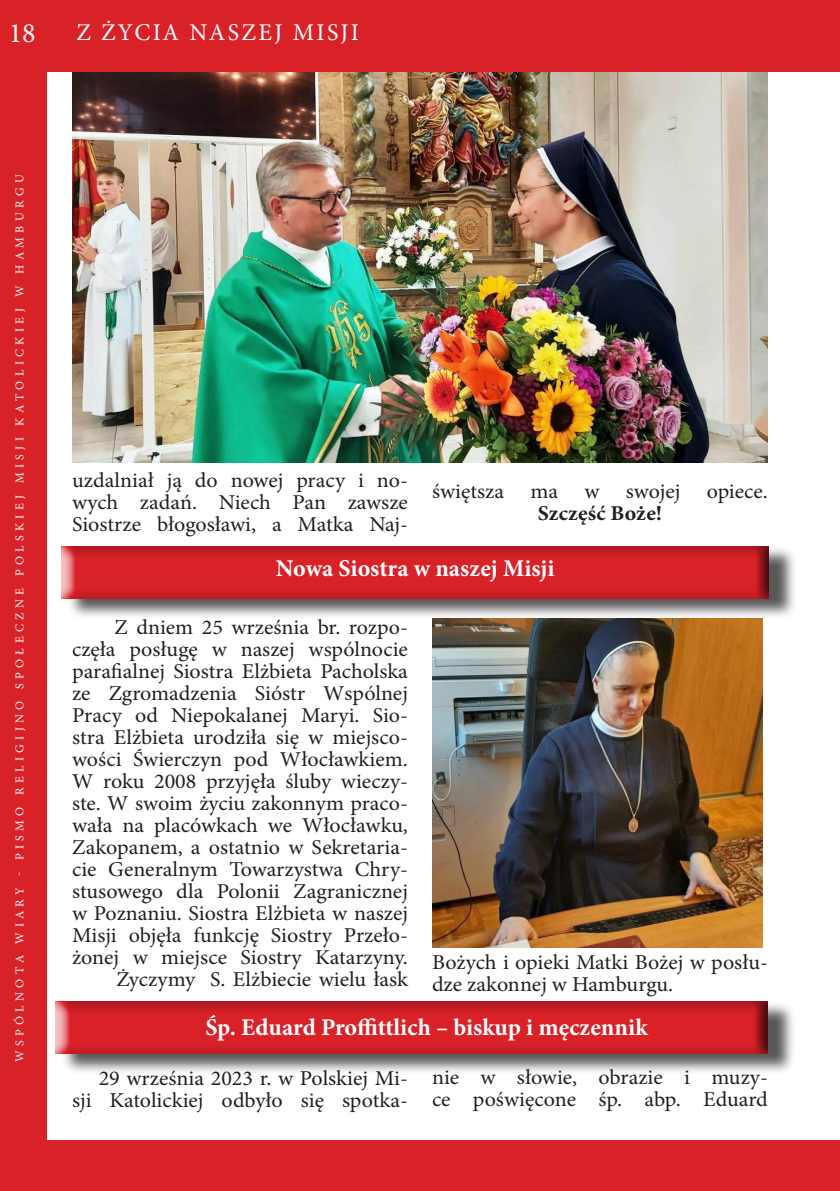
<style>
.page{position:relative;width:840px;height:1191px;background:#fff}
.page>*{position:absolute;margin:0;border:0;box-sizing:border-box;transform-origin:0 0}
.t1{font:28px "Minion Pro";color:#fff}
.t2{font:700 24px "Minion Pro";color:#fff}
.t3{font:24px "Minion Pro";letter-spacing:.1em;color:#fff}
.t4{font:21.2px/22px "Minion Pro";color:#231f20;text-align:justify;scale:1.04 1}
.t5{font:700 21.2px "Minion Pro";letter-spacing:.01em;color:#231f20;scale:1.04 1}
.t6{font:12px "Minion Pro";letter-spacing:.37em;color:#fff}
</style>
<div class="page">
<div style="left:0;top:1140px;width:839px;height:51px;background:#d92128"></div>
<div style="left:0;top:0;width:46px;height:1191px;background:#d92128"></div>
<div style="left:0;top:0;width:839px;height:72px;background:#d92128"></div>
<div style="left:67px;top:545px;width:729px;height:75px;background:#231f20;opacity:.75"></div>
<div style="left:64px;top:537px;width:705px;height:62px;background:#231f20;opacity:.75"></div>
<div style="left:61px;top:1000px;width:734px;height:75px;background:#231f20;opacity:.75"></div>
<div style="left:60px;top:997px;width:708px;height:56px;background:#231f20;opacity:.75"></div>
<img style="left:72px;top:72px;width:695px;height:390px">
<img style="left:432px;top:619px;width:330px;height:328px">
<h1 class="t1" style="left:9px;top:15px;width:28px">18</h1>
<p class="t3" style="left:76px;top:16px;width:284px">Z ŻYCIA NASZEJ MISJI</p>
<p class="t6" style="left:12px;top:1062px;width:889px;rotate:-90deg">WSPÓLNOTA WIARY - PISMO RELIGIJNO SPOŁECZNE POLSKIEJ MISJI KATOLICKIEJ W HAMBURGU</p>
<p class="t4" style="left:72px;top:469px;width:324px">uzdalniał ją do nowej pracy i no&shy;wych zadań. Niech Pan zawsze Siostrze błogosławi, a Matka Naj-</p>
<p class="t4" style="left:432px;top:480px;width:324px">świętsza ma w swojej opiece.</p>
<p class="t5" style="left:537px;top:498px;width:121px">Szczęść Boże!</p>
<p class="t2" style="left:276px;top:551px;width:280px">Nowa Siostra w naszej Misji</p>
<p class="t4" style="left:72px;top:616px;width:324px;text-indent:42px">Z dniem 25 września br. rozpo&shy;częła posługę w naszej wspólnocie parafialnej Siostra Elżbieta Pacholska ze Zgromadzenia Sióstr Wspólnej Pracy od Niepokalanej Maryi. Sio&shy;stra Elżbieta urodziła się w miejsco&shy;wości Świerczyn pod Włocławkiem.</p>
<p class="t4" style="left:72px;top:770px;width:324px">W roku 2008 przyjęła śluby wieczy&shy;ste. W swoim życiu zakonnym praco&shy;wała na placówkach we Włocławku, Zakopanem, a ostatnio w Sekretaria&shy;cie Generalnym Towarzystwa Chry&shy;stusowego dla Polonii Zagranicznej w Poznaniu. Siostra Elżbieta w naszej Misji objęła funkcję Siostry Przeło&shy;żonej w miejsce Siostry Katarzyny.</p>
<p class="t4" style="left:116px;top:968px;width:281px">Życzymy S. Elżbiecie wielu łask</p>
<p class="t4" style="left:432px;top:951px;width:324px">Bożych i opieki Matki Bożej w posłu&shy;dze zakonnej w Hamburgu.</p>
<p class="t2" style="left:205px;top:1010px;width:443px">Śp. Eduard Proffittlich – biskup i męczennik</p>
<p class="t4" style="left:72px;top:1067px;width:324px;text-align:right">29 września 2023 r. w Polskiej Mi-<br>sji Katolickiej odbyło się spotka-</p>
<p class="t4" style="left:432px;top:1066px;width:324px">nie w słowie, obrazie i muzy&shy;ce poświęcone śp. abp. Eduard</p>
</div>
